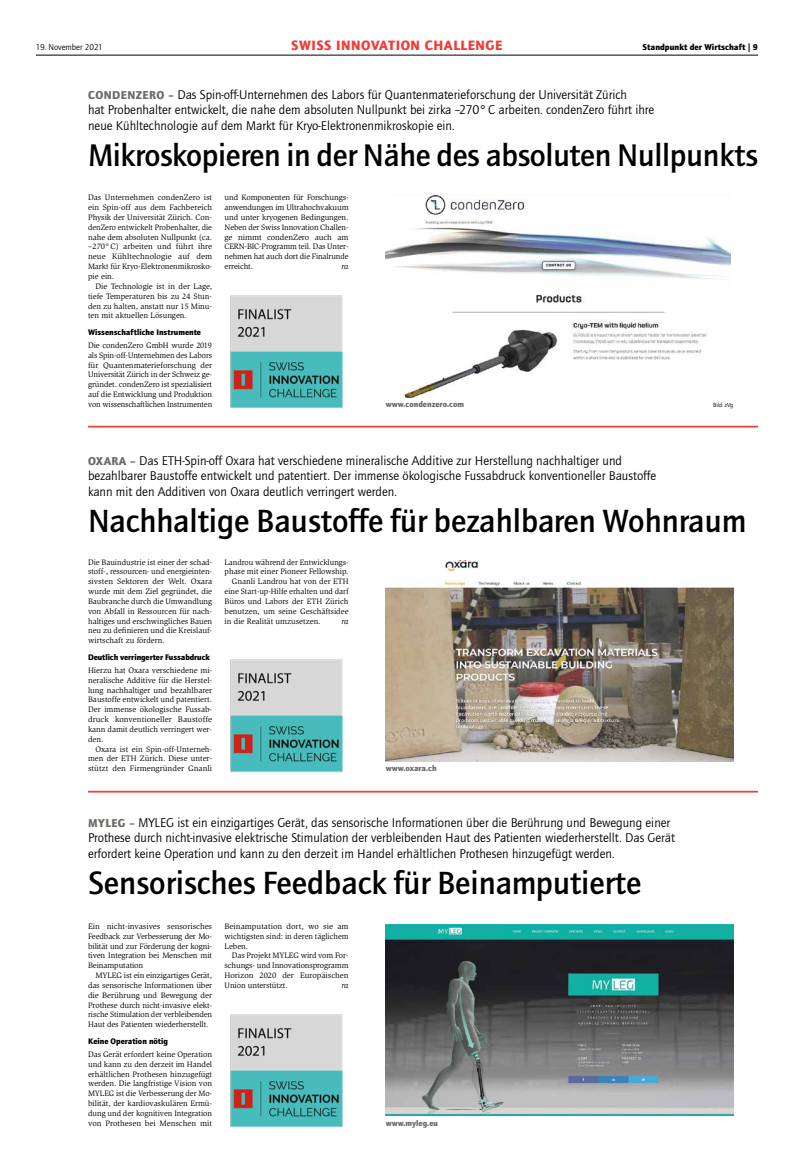
<style>
.page{position:relative;width:794px;height:1166px;background:#fff}
.page>*{position:absolute;margin:0;border:0;box-sizing:border-box;transform-origin:0 0}
.t1{font:500 33.25px "Quay Sans ITC Std";color:#000}
.t2{font:500 32.38px "Quay Sans ITC Std";letter-spacing:-.01em;color:#000}
.t3{font:900 14px "Quay Sans ITC Std";letter-spacing:.04em;color:#f13d37}
.t4{font:13.12px/15.8px "Quay Sans ITC Std";color:#000}
.t5{font:900 8.75px "Quay Sans ITC Std";color:#000}
.t6{font:8.75px "Quay Sans ITC Std";color:#000}
.t7{font:900 8.31px "Quay Sans ITC Std";color:#000}
.t8{font:900 8.31px "Quay Sans ITC Std";color:#6f6a66}
.t9{font:8.05px/9.8px "Slimbach Std";color:#000;text-align:justify}
.t10{font:italic 8.05px "Slimbach Std";color:#000}
.t11{font:6.12px "Quay Sans ITC Std";color:#000}
.s1{font-weight:900;font-size:11.81px;color:#6f6a66}
</style>
<div class="page">
<hr style="left:36px;top:55px;width:722px;height:1px;background:#000">
<img style="left:386px;top:194px;width:344px;height:203px">
<img style="left:386px;top:560px;width:347px;height:201px">
<hr style="left:88px;top:426px;width:670px;height:1px;background:#f13d37">
<img style="left:386px;top:925px;width:347px;height:191px">
<hr style="left:88px;top:791px;width:670px;height:1px;background:#f13d37">
<img style="left:230px;top:295px;width:113px;height:114px">
<img style="left:230px;top:659px;width:113px;height:114px">
<img style="left:230px;top:1014px;width:113px;height:114px">
<p class="t6" style="left:36px;top:42px;width:68px">19. November 2021</p>
<h3 class="t3" style="left:291px;top:36px;width:213px">SWISS INNOVATION CHALLENGE</h3>
<p class="t5" style="left:642px;top:41px;width:117px">Standpunkt der Wirtschaft | 9</p>
<p class="t4" style="left:88px;top:86px;width:567px"><span class="s1">CONDENZERO –</span> Das Spin-off-Unternehmen des Labors für Quantenmaterieforschung der Universität Zürich<br>hat Probenhalter entwickelt, die nahe dem absoluten Nullpunkt bei zirka –270°C arbeiten. condenZero führt ihre neue Kühltechnologie auf dem Markt für Kryo-Elektronenmikroskopie ein.</p>
<h2 class="t2" style="left:88px;top:136px;width:671px">Mikroskopieren in der Nähe des absoluten Nullpunkts</h2>
<p class="t9" style="left:88px;top:193px;width:126px">Das Unternehmen condenZero ist ein Spin-off aus dem Fachbereich Physik der Universität Zürich. Con&shy;denZero entwickelt Probenhalter, die nahe dem absoluten Nullpunkt (ca. –270°C) arbeiten und führt ihre neue Kühltechnologie auf dem Markt für Kryo-Elektronenmikrosko&shy;pie ein.</p>
<p class="t9" style="left:88px;top:281px;width:126px;text-indent:7px">Die Technologie ist in der Lage, tiefe Temperaturen bis zu 24 Stun&shy;den zu halten, anstatt nur 15 Minu&shy;ten mit aktuellen Lösungen.</p>
<p class="t7" style="left:88px;top:327px;width:114px">Wissenschaftliche Instrumente</p>
<p class="t9" style="left:88px;top:340px;width:126px">Die condenZero GmbH wurde 2019 als Spin-off-Unternehmen des Labors für Quantenmaterieforschung der Universität Zürich in der Schweiz ge&shy;gründet. condenZero ist spezialisiert auf die Entwicklung und Produktion von wissenschaftlichen Instrumenten</p>
<p class="t9" style="left:224px;top:193px;width:126px">und Komponenten für Forschungs&shy;anwendungen im Ultrahochvakuum und unter kryogenen Bedingungen.<br>Neben der Swiss Innovation Challen&shy;ge nimmt condenZero auch am CERN-BIC-Programm teil. Das Unter&shy;nehmen hat auch dort die Finalrunde erreicht.</p>
<p class="t10" style="left:341px;top:262px;width:9px">ra</p>
<p class="t8" style="left:386px;top:399px;width:80px">www.condenzero.com</p>
<p class="t11" style="left:713px;top:401px;width:22px">Bild: zVg</p>
<p class="t4" style="left:88px;top:452px;width:570px"><span class="s1">OXARA –</span> Das ETH-Spin-off Oxara hat verschiedene mineralische Additive zur Herstellung nachhaltiger und bezahlbarer Baustoffe entwickelt und patentiert. Der immense ökologische Fussabdruck konventioneller Baustoffe kann mit den Additiven von Oxara deutlich verringert werden.</p>
<h1 class="t1" style="left:88px;top:501px;width:660px">Nachhaltige Baustoffe für bezahlbaren Wohnraum</h1>
<p class="t9" style="left:88px;top:557px;width:126px">Die Bauindustrie ist einer der schad&shy;stoff-, ressourcen- und energieinten&shy;sivsten Sektoren der Welt. Oxara wurde mit dem Ziel gegründet, die Baubranche durch die Umwandlung von Abfall in Ressourcen für nach&shy;haltiges und erschwingliches Bauen neu zu definieren und die Kreislauf&shy;wirtschaft zu fördern.</p>
<p class="t7" style="left:88px;top:652px;width:123px">Deutlich verringerter Fussabdruck</p>
<p class="t9" style="left:88px;top:665px;width:126px">Hierzu hat Oxara verschiedene mi&shy;neralische Additive für die Herstel&shy;lung nachhaltiger und bezahlbarer Baustoffe entwickelt und patentiert.<br>Der immense ökologische Fussab&shy;druck konventioneller Baustoffe kann damit deutlich verringert wer&shy;den.</p>
<p class="t9" style="left:88px;top:744px;width:126px;text-indent:7px">Oxara ist ein Spin-off-Unterneh&shy;men der ETH Zürich. Diese unter&shy;stützt den Firmengründer Gnanli</p>
<p class="t9" style="left:224px;top:557px;width:126px">Landrou während der Entwicklungs-</p>
<p class="t9" style="left:224px;top:567px;width:126px">phase mit einer Pioneer Fellowship.</p>
<p class="t9" style="left:232px;top:577px;width:118px">Gnanli Landrou hat von der ETH</p>
<p class="t9" style="left:224px;top:586px;width:126px">eine Start-up-Hilfe erhalten und darf</p>
<p class="t9" style="left:224px;top:596px;width:126px">Büros und Labors der ETH Zürich</p>
<p class="t9" style="left:224px;top:606px;width:125px">benutzen, um seine Geschäftsidee</p>
<p class="t9" style="left:224px;top:616px;width:98px">in die Realität umzusetzen.</p>
<p class="t10" style="left:341px;top:616px;width:9px">ra</p>
<p class="t8" style="left:386px;top:763px;width:52px">www.oxara.ch</p>
<p class="t4" style="left:88px;top:814px;width:588px"><span class="s1">MYLEG –</span> MYLEG ist ein einzigartiges Gerät, das sensorische Informationen über die Berührung und Bewegung einer<br>Prothese durch nicht-invasive elektrische Stimulation der verbleibenden Haut des Patienten wiederherstellt. Das Gerät erfordert keine Operation und kann zu den derzeit im Handel erhältlichen Prothesen hinzugefügt werden.</p>
<h1 class="t1" style="left:88px;top:863px;width:555px">Sensorisches Feedback für Beinamputierte</h1>
<p class="t9" style="left:88px;top:921px;width:126px">Ein nicht-invasives sensorisches Feedback zur Verbesserung der Mo&shy;bilität und zur Förderung der kogni&shy;tiven Integration bei Menschen mit Beinamputation</p>
<p class="t9" style="left:88px;top:970px;width:126px;text-indent:7px">MYLEG ist ein einzigartiges Gerät, das sensorische Informationen über die Berührung und Bewegung der Prothese durch nicht-invasive elekt&shy;rische Stimulation der verbleibenden Haut des Patienten wiederherstellt.</p>
<p class="t7" style="left:88px;top:1036px;width:82px">Keine Operation nötig</p>
<p class="t9" style="left:88px;top:1049px;width:126px">Das Gerät erfordert keine Operation und kann zu den derzeit im Handel erhältlichen Prothesen hinzugefügt werden. Die langfristige Vision von MYLEG ist die Verbesserung der Mo&shy;bilität, der kardiovaskulären Ermü&shy;dung und der kognitiven Integration von Prothesen bei Menschen mit</p>
<p class="t9" style="left:224px;top:921px;width:126px">Beinamputation dort, wo sie am wichtigsten sind: in deren täglichem Leben.</p>
<p class="t9" style="left:224px;top:951px;width:126px;text-indent:7px">Das Projekt MYLEG wird vom For&shy;schungs- und Innovationsprogramm Horizon 2020 der Europäischen Union unterstützt.</p>
<p class="t10" style="left:341px;top:980px;width:9px">ra</p>
<p class="t8" style="left:386px;top:1118px;width:54px">www.myleg.eu</p>
</div>
